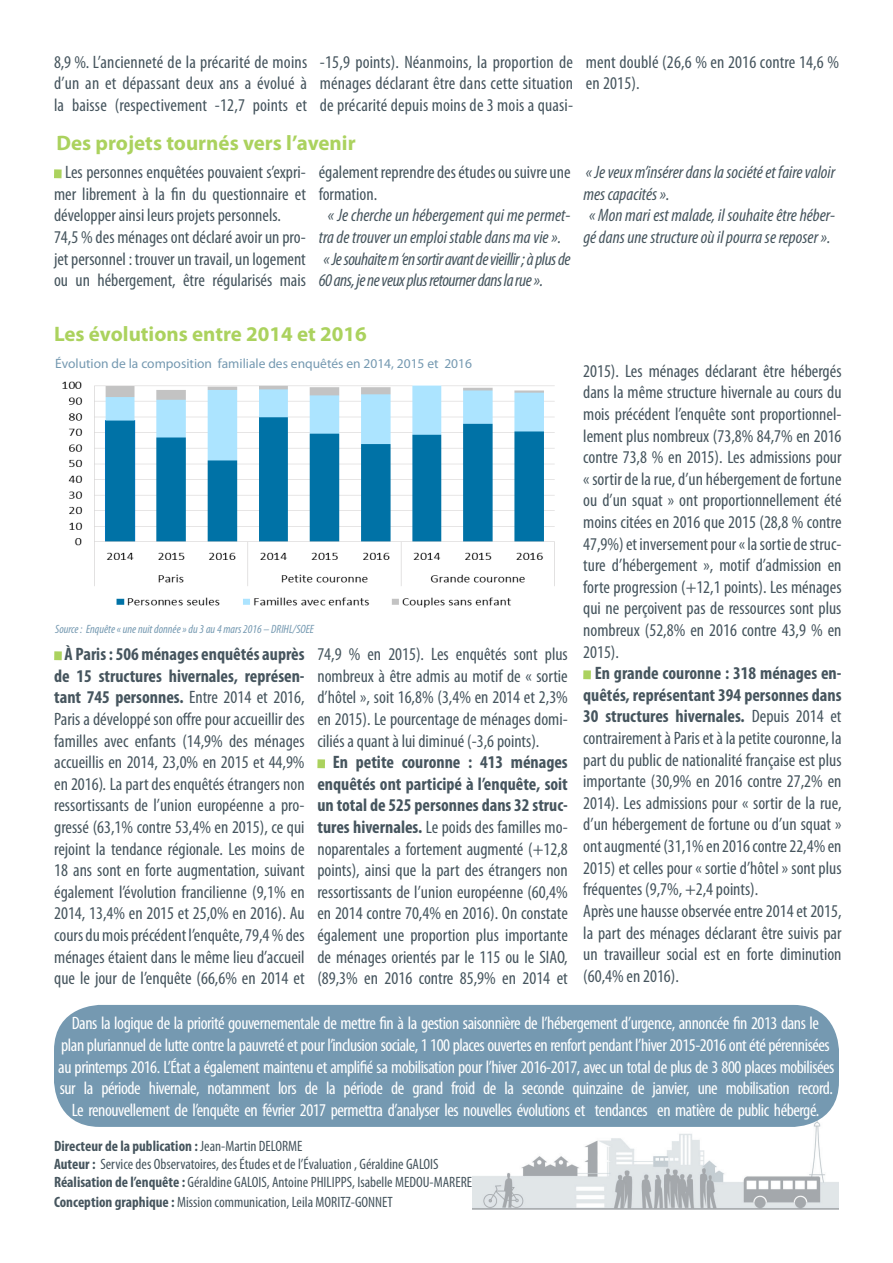
<style>
.page{position:relative;width:893px;height:1263px;background:#fff}
.page>*{position:absolute;margin:0;border:0;box-sizing:border-box;transform-origin:0 0}
.t1{font:700 21px "Myriad Pro";color:#abd25e}
.t2{font:condensed 18px/21.6px "Myriad Pro";color:#46555e;text-align:justify}
.t3{font:condensed 18px/21.6px "Myriad Pro";letter-spacing:-.025em;color:#fff;text-align:center}
.t4{font:italic condensed 18px/21.6px "Myriad Pro";color:#46555e;text-align:center}
.t5{font:italic condensed 18px/21.6px "Myriad Pro";letter-spacing:-.025em;color:#46555e}
.t6{font:condensed 15px "Myriad Pro";color:#46555e}
.t7{font:700 condensed 15px "Myriad Pro";color:#46555e}
.t8{font:13.5px "Myriad Pro";color:#7599b1}
.t9{font:italic condensed 12px "Myriad Pro";color:#7599b1}
.s1{font-weight:700}
.s2{font-style:italic}
.s3{font-weight:400}
</style>
<div class="page">
<img style="left:472px;top:1116px;width:367px;height:93px">
<div style="left:54px;top:1005px;width:785px;height:122px;background:#7599b1;border-radius:46px"></div>
<div style="left:54px;top:651px;width:8px;height:9px;background:#abd25e"></div>
<div style="left:317px;top:759px;width:8px;height:9px;background:#abd25e"></div>
<div style="left:583px;top:670px;width:8px;height:9px;background:#abd25e"></div>
<div style="left:54px;top:169px;width:8px;height:9px;background:#abd25e"></div>
<img style="left:62px;top:381px;width:493px;height:227px">
<p class="t2" style="left:54px;top:51px;width:255px">8,9 %. L’ancienneté de la précarité de moins d’un an et dépassant deux ans a évolué à la baisse (respectivement -12,7 points et</p>
<p class="t2" style="left:320px;top:51px;width:255px">-15,9 points). Néanmoins, la proportion de ménages déclarant être dans cette situation de précarité depuis moins de 3 mois a quasi-</p>
<p class="t2" style="left:586px;top:51px;width:255px">ment doublé (26,6 % en 2016 contre 14,6 % en 2015).</p>
<p class="t1" style="left:57px;top:129px;width:301px">Des projets tournés vers l’avenir</p>
<p class="t2" style="left:54px;top:161px;width:253px;text-indent:11px">Les personnes enquêtées pouvaient s’expri&shy;mer librement à la fin du questionnaire et développer ainsi leurs projets personnels.</p>
<p class="t2" style="left:54px;top:226px;width:253px">74,5 % des ménages ont déclaré avoir un pro&shy;jet personnel : trouver un travail, un logement ou un hébergement, être régularisés mais</p>
<p class="t2" style="left:319px;top:161px;width:253px">également reprendre des études ou suivre une formation.</p>
<p class="t4" style="left:319px;top:205px;width:253px">« Je cherche un hébergement qui me permet&shy;tra de trouver un emploi stable dans ma vie ».</p>
<p class="t5" style="left:319px;top:248px;width:253px">« Je souhaite m ‘en sortir avant de vieillir ; à plus de<br>60 ans, je ne veux plus retourner dans la rue ».</p>
<p class="t4" style="left:583px;top:161px;width:253px;text-align:left">« Je veux m’insérer dans la société et faire valoir mes capacités ».</p>
<p class="t4" style="left:583px;top:205px;width:253px">« Mon mari est malade, il souhaite être héber&shy;gé dans une structure où il pourra se reposer ».</p>
<p class="t1" style="left:54px;top:320px;width:314px">Les évolutions entre 2014 et 2016</p>
<p class="t8" style="left:55px;top:355px;width:418px">Évolution de la composition familiale des enquêtés en 2014, 2015 et 2016</p>
<p class="t9" style="left:55px;top:622px;width:260px">Source : Enquête « une nuit donnée » du 3 au 4 mars 2016 – DRIHL/SOEE</p>
<p class="t2" style="left:54px;top:643px;width:252px;text-align:center"><span class="s1">À Paris : 506 ménages enquêtés auprès de 15 structures hivernales, représen&shy;tant 745 personnes.</span> Entre 2014 et 2016, Paris a développé son offre pour accueillir des familles avec enfants (14,9% des ménages accueillis en 2014, 23,0% en 2015 et 44,9% en 2016)<span class="s2">.</span> La part des enquêtés étrangers non ressortissants de l’union européenne a pro&shy;gressé (63,1% contre 53,4% en 2015), ce qui rejoint la tendance régionale. Les moins de 18 ans sont en forte augmentation, suivant également l’évolution francilienne (9,1% en 2014, 13,4% en 2015 et 25,0% en 2016). Au cours du mois précédent l’enquête, 79,4 % des ménages étaient dans le même lieu d’accueil que le jour de l’enquête (66,6% en 2014 et</p>
<p class="t2" style="left:317px;top:643px;width:252px">74,9 % en 2015). Les enquêtés sont plus nombreux à être admis au motif de « sortie d’hôtel », soit 16,8% (3,4% en 2014 et 2,3% en 2015). Le pourcentage de ménages domi&shy;ciliés a quant à lui diminué (-3,6 points).</p>
<p class="t2" style="left:317px;top:751px;width:252px;text-indent:15px"><span class="s1">En petite couronne : 413 ménages enquêtés ont participé à l’enquête, soit un total de 525 personnes dans 32 struc&shy;tures hivernales.</span> Le poids des familles mo&shy;noparentales a fortement augmenté (+12,8 points), ainsi que la part des étrangers non ressortissants de l’union européenne (60,4% en 2014 contre 70,4% en 2016). On constate également une proportion plus importante de ménages orientés par le 115 ou le SIAO, (89,3% en 2016 contre 85,9% en 2014 et</p>
<p class="t2" style="left:583px;top:360px;width:260px">2015). Les ménages déclarant être hébergés dans la même structure hivernale au cours du mois précédent l’enquête sont proportionnel&shy;lement plus nombreux (73,8% 84,7% en 2016 contre 73,8 % en 2015). Les admissions pour « sortir de la rue, d’un hébergement de fortune ou d’un squat » ont proportionnellement été moins citées en 2016 que 2015 (28,8 % contre 47,9%) et inversement pour « la sortie de struc&shy;ture d’hébergement », motif d’admission en forte progression (+12,1 points). Les ménages qui ne perçoivent pas de ressources sont plus nombreux (52,8% en 2016 contre 43,9 % en 2015).</p>
<p class="t2" style="left:583px;top:662px;width:260px;text-indent:12px"><span class="s1">En grande couronne : 318 ménages en&shy;quêtés, représentant 394 personnes dans 30 structures hivernales.</span> Depuis 2014 et contrairement à Paris et à la petite couronne, la part du public de nationalité française est plus importante (30,9% en 2016 contre 27,2% en 2014). Les admissions pour « sortir de la rue, d’un hébergement de fortune ou d’un squat » ont augmenté (31,1% en 2016 contre 22,4% en 2015) et celles pour « sortie d’hôtel » sont plus fréquentes (9,7%, +2,4 points).</p>
<p class="t2" style="left:583px;top:900px;width:260px">Après une hausse observée entre 2014 et 2015, la part des ménages déclarant être suivis par un travailleur social est en forte diminution (60,4% en 2016).</p>
<p class="t3" style="left:58px;top:1012px;width:778px">Dans la logique de la priorité gouvernementale de mettre fin à la gestion saisonnière de l’hébergement d’urgence, annoncée fin 2013 dans le<br>plan pluriannuel de lutte contre la pauvreté et pour l’inclusion sociale, 1 100 places ouvertes en renfort pendant l’hiver 2015-2016 ont été pérennisées au printemps 2016. L’État a également maintenu et amplifié sa mobilisation pour l’hiver 2016-2017, avec un total de plus de 3 800 places mobilisées</p>
<p class="t3" style="left:60px;top:1077px;width:775px">sur la période hivernale, notamment lors de la période de grand froid de la seconde quinzaine de janvier, une mobilisation record.</p>
<p class="t3" style="left:72px;top:1099px;width:749px">Le renouvellement de l’enquête en février 2017 permettra d’analyser les nouvelles évolutions et tendances en matière de public hébergé.</p>
<p class="t7" style="left:54px;top:1137px;width:250px">Directeur de la publication : <span class="s3">Jean-Martin DELORME</span></p>
<p class="t6" style="left:54px;top:1155px;width:386px"><span class="s1">Auteur :</span> Service des Observatoires, des Études et de l’Évaluation , Géraldine GALOIS</p>
<p class="t6" style="left:54px;top:1173px;width:420px"><span class="s1">Réalisation de l’enquête :</span> Géraldine GALOIS, Antoine PHILIPPS, Isabelle MEDOU-MARERE</p>
<p class="t6" style="left:54px;top:1193px;width:340px"><span class="s1">Conception graphique :</span> Mission communication, Leila MORITZ-GONNET</p>
</div>
